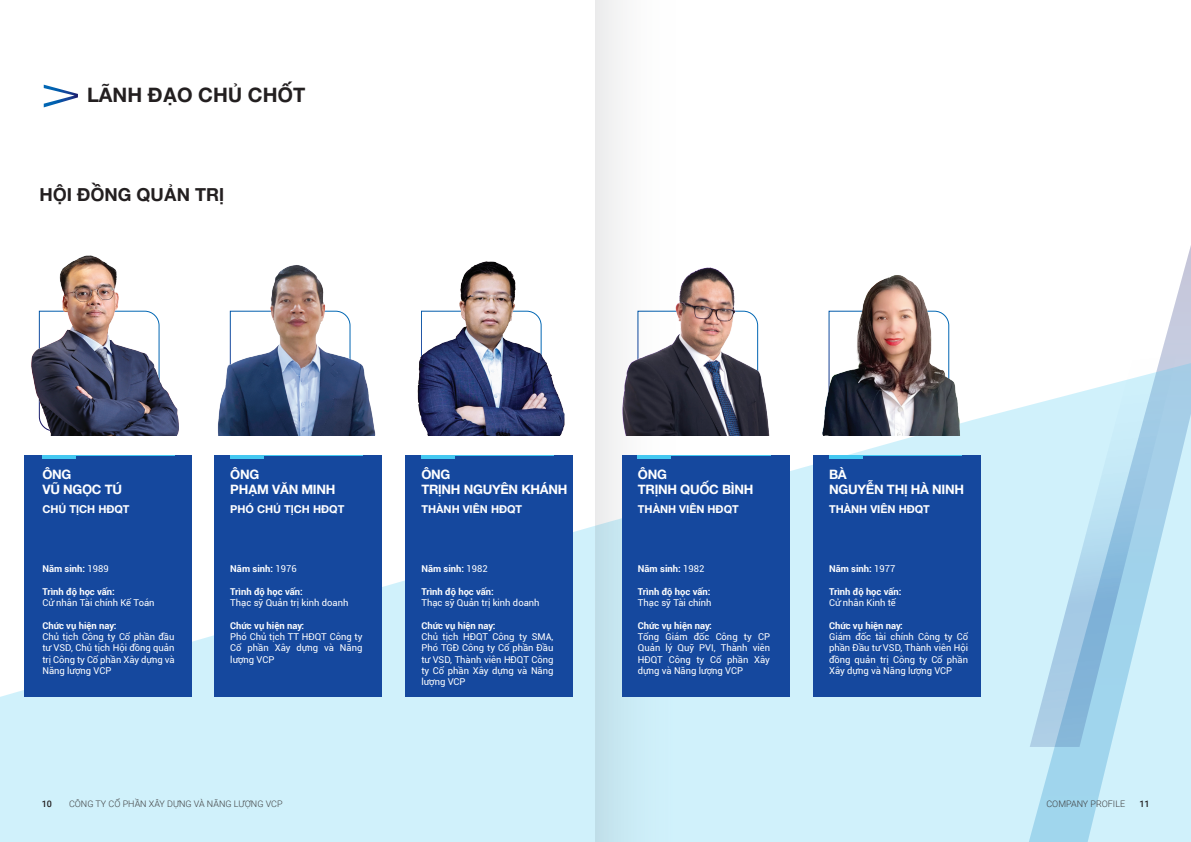
<style>
.page{position:relative;width:1191px;height:842px;background:#fff}
.page>*{position:absolute;margin:0;border:0;box-sizing:border-box;transform-origin:0 0}
.t1{font:700 20px "Helvetica Neue";color:#231f20}
.t2{font:700 18px "Helvetica Neue";color:#231f20}
.t3{font:700 13px/15.6px "Helvetica Neue";letter-spacing:-.02em;color:#fff}
.t4{font:700 10.9px "Helvetica Neue";color:#fff}
.t5{font:9.4px/11.3px "Roboto";color:#fff;text-align:justify}
.t6{font:700 9.4px "Roboto";color:#fff}
.t7{font:300 9px "Roboto";color:#3e3e3f}
.t8{font:500 9px "Roboto";color:#231f20}
.s1{font-weight:400}
</style>
<div class="page">
<div style="left:726px;top:406px;width:300px;height:436px;background:#d0f1fb"></div>
<svg style="left:0;top:526px;width:595px;height:316px;background:#d2f0fa"></svg>
<div style="left:25px;top:455px;width:167px;height:241px;background:#15489e"></div>
<div style="left:214px;top:455px;width:168px;height:241px;background:#15489e"></div>
<svg style="left:595px;top:0;width:131px;height:842px"></svg>
<svg style="left:44px;top:85px;width:34px;height:22px"></svg>
<hr style="left:42px;top:455px;width:33px;height:4px;background:#44c8f1">
<hr style="left:42px;top:455px;width:132px;height:1px;background:#44c8f1">
<hr style="left:230px;top:455px;width:33px;height:4px;background:#44c8f1">
<hr style="left:230px;top:455px;width:132px;height:1px;background:#44c8f1">
<div style="left:405px;top:455px;width:168px;height:241px;background:#15489e"></div>
<hr style="left:421px;top:455px;width:33px;height:4px;background:#44c8f1">
<hr style="left:421px;top:455px;width:132px;height:1px;background:#44c8f1">
<div style="left:622px;top:455px;width:167px;height:241px;background:#15489e"></div>
<hr style="left:638px;top:455px;width:33px;height:4px;background:#44c8f1">
<hr style="left:638px;top:455px;width:132px;height:1px;background:#44c8f1">
<div style="left:813px;top:455px;width:167px;height:241px;background:#15489e"></div>
<hr style="left:829px;top:455px;width:33px;height:4px;background:#44c8f1">
<hr style="left:829px;top:455px;width:132px;height:1px;background:#44c8f1">
<svg style="left:1026px;top:405px;width:165px;height:437px;background:#c0e8f6"></svg>
<svg style="left:1029px;top:245px;width:162px;height:502px"></svg>
<img style="left:217px;top:265px;width:159px;height:171px">
<img style="left:31px;top:255px;width:148px;height:181px">
<img style="left:608px;top:263px;width:189px;height:173px">
<img style="left:417px;top:261px;width:148px;height:175px">
<img style="left:811px;top:275px;width:165px;height:161px">
<img style="left:823px;top:311px;width:126px;height:125px">
<h1 class="t1" style="left:87px;top:79px;width:220px">LÃNH ĐẠO CHỦ CHỐT</h1>
<h2 class="t2" style="left:39px;top:181px;width:186px">HỘI ĐỒNG QUẢN TRỊ</h2>
<h3 class="t3" style="left:42px;top:467px;width:81px">ÔNG<br>VŨ NGỌC TÚ</h3>
<p class="t4" style="left:42px;top:500px;width:89px">CHỦ TỊCH HĐQT</p>
<p class="t6" style="left:42px;top:562px;width:68px">Năm sinh: <span class="s1">1989</span></p>
<p class="t6" style="left:42px;top:585px;width:74px">Trình độ học vấn:</p>
<p class="t5" style="left:42px;top:597px;width:114px">Cử nhân Tài chính Kế Toán</p>
<p class="t6" style="left:42px;top:619px;width:75px">Chức vụ hiện nay:</p>
<p class="t5" style="left:42px;top:631px;width:134px">Chủ tịch Công ty Cổ phần đầu tư VSD, Chủ tịch Hội đồng quản trị Công ty Cổ phần Xây dựng và Năng lượng VCP</p>
<h3 class="t3" style="left:230px;top:467px;width:107px">ÔNG<br>PHẠM VĂN MINH</h3>
<p class="t4" style="left:230px;top:500px;width:115px">PHÓ CHỦ TỊCH HĐQT</p>
<p class="t6" style="left:230px;top:562px;width:68px">Năm sinh: <span class="s1">1976</span></p>
<p class="t6" style="left:230px;top:585px;width:74px">Trình độ học vấn:</p>
<p class="t5" style="left:230px;top:597px;width:120px">Thạc sỹ Quản trị kinh doanh</p>
<p class="t6" style="left:230px;top:619px;width:75px">Chức vụ hiện nay:</p>
<p class="t5" style="left:230px;top:631px;width:134px">Phó Chủ tịch TT HĐQT Công ty Cổ phần Xây dựng và Năng lượng VCP</p>
<h3 class="t3" style="left:421px;top:467px;width:148px">ÔNG<br>TRỊNH NGUYÊN KHÁNH</h3>
<p class="t4" style="left:421px;top:500px;width:102px">THÀNH VIÊN HĐQT</p>
<p class="t6" style="left:421px;top:562px;width:68px">Năm sinh: <span class="s1">1982</span></p>
<p class="t6" style="left:421px;top:585px;width:74px">Trình độ học vấn:</p>
<p class="t5" style="left:421px;top:597px;width:120px">Thạc sỹ Quản trị kinh doanh</p>
<p class="t6" style="left:421px;top:619px;width:75px">Chức vụ hiện nay:</p>
<p class="t5" style="left:421px;top:631px;width:134px">Chủ tịch HĐQT Công ty SMA, Phó TGĐ Công ty Cổ phần Đầu tư VSD, Thành viên HĐQT Công ty Cổ phần Xây dựng và Năng lượng VCP</p>
<h3 class="t3" style="left:638px;top:467px;width:117px">ÔNG<br>TRỊNH QUỐC BÌNH</h3>
<h3 class="t3" style="left:829px;top:467px;width:136px">BÀ<br>NGUYỄN THỊ HÀ NINH</h3>
<p class="t4" style="left:638px;top:500px;width:102px">THÀNH VIÊN HĐQT</p>
<p class="t4" style="left:829px;top:500px;width:102px">THÀNH VIÊN HĐQT</p>
<p class="t6" style="left:638px;top:562px;width:68px">Năm sinh: <span class="s1">1982</span></p>
<p class="t6" style="left:638px;top:585px;width:74px">Trình độ học vấn:</p>
<p class="t5" style="left:638px;top:597px;width:75px">Thạc sỹ Tài chính</p>
<p class="t6" style="left:638px;top:619px;width:75px">Chức vụ hiện nay:</p>
<p class="t5" style="left:638px;top:631px;width:134px">Tổng Giám đốc Công ty CP Quản lý Quỹ PVI, Thành viên HĐQT Công ty Cổ phần Xây dựng và Năng lượng VCP</p>
<p class="t6" style="left:829px;top:562px;width:68px">Năm sinh: <span class="s1">1977</span></p>
<p class="t6" style="left:829px;top:585px;width:74px">Trình độ học vấn:</p>
<p class="t5" style="left:829px;top:597px;width:68px">Cử nhân Kinh tế</p>
<p class="t6" style="left:829px;top:619px;width:75px">Chức vụ hiện nay:</p>
<p class="t5" style="left:829px;top:631px;width:140px">Giám đốc tài chính Công ty Cổ phần Đầu tư VSD, Thành viên Hội đồng quản trị Công ty Cổ phần Xây dựng và Năng lượng VCP</p>
<p class="t8" style="left:42px;top:798px;width:12px">10</p>
<p class="t7" style="left:69px;top:798px;width:215px">CÔNG TY CỔ PHẦN XÂY DỰNG VÀ NĂNG LƯỢNG VCP</p>
<p class="t7" style="left:1046px;top:798px;width:80px">COMPANY PROFILE</p>
<p class="t8" style="left:1139px;top:798px;width:12px">11</p>
</div>
